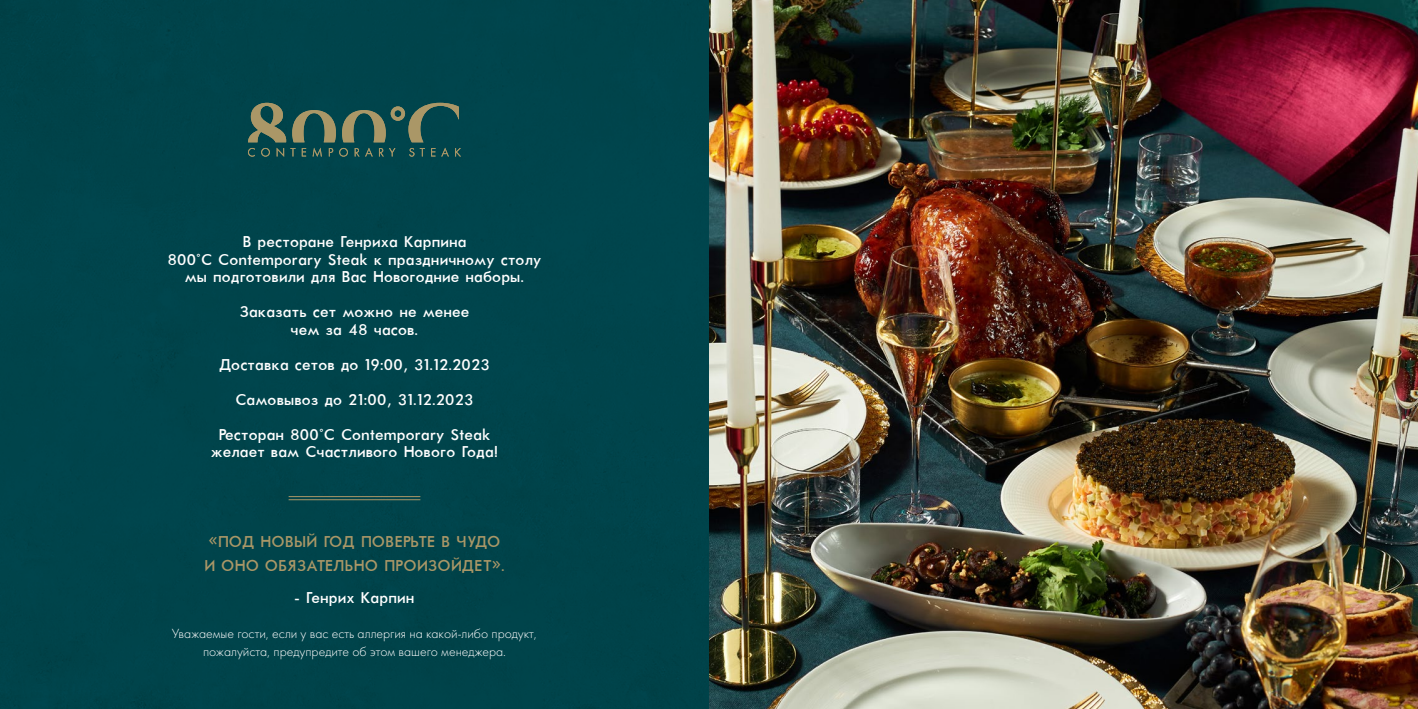
<style>
.page{position:relative;width:1418px;height:709px;background:#fff}
.page>*{position:absolute;margin:0;border:0;box-sizing:border-box;transform-origin:0 0}
.t1{font:17.5px/17.5px "Futura";color:#fff;text-align:center}
.t2{font:17.5px/23.8px "Futura";color:#aa9767}
.t3{font:13.75px/17.5px "Futura Light C";color:#fff;text-align:center}
.s1{font-family:"Circe"}
</style>
<div class="page">
<img style="left:0;top:0;width:1417px;height:709px">
<hr style="left:288px;top:496px;width:132px;height:1px;background:#aa9767">
<hr style="left:288px;top:499px;width:132px;height:1px;background:#aa9767">
<svg style="left:248px;top:148px;width:7px;height:9px"></svg>
<svg style="left:261px;top:148px;width:9px;height:9px"></svg>
<svg style="left:277px;top:148px;width:7px;height:9px"></svg>
<svg style="left:290px;top:148px;width:5px;height:8px"></svg>
<svg style="left:302px;top:148px;width:4px;height:8px"></svg>
<svg style="left:312px;top:148px;width:10px;height:9px"></svg>
<svg style="left:329px;top:148px;width:4px;height:8px"></svg>
<svg style="left:339px;top:148px;width:9px;height:9px"></svg>
<svg style="left:355px;top:148px;width:4px;height:8px"></svg>
<svg style="left:365px;top:148px;width:8px;height:8px"></svg>
<svg style="left:379px;top:148px;width:16px;height:8px"></svg>
<svg style="left:409px;top:148px;width:5px;height:9px"></svg>
<svg style="left:420px;top:148px;width:5px;height:8px"></svg>
<svg style="left:431px;top:148px;width:4px;height:8px"></svg>
<svg style="left:441px;top:148px;width:8px;height:8px"></svg>
<svg style="left:455px;top:148px;width:6px;height:8px"></svg>
<svg style="left:342px;top:103px;width:117px;height:39px;background:#345d54"></svg>
<svg style="left:248px;top:103px;width:38px;height:39px"></svg>
<svg style="left:292px;top:110px;width:44px;height:32px"></svg>
<p class="t1" style="left:167px;top:234px;width:375px">В ресторане Генриха Карпина<br>800°С Contemporary Steak к праздничному столу мы подготовили для Вас Новогодние наборы.</p>
<p class="t1" style="left:239px;top:304px;width:231px">Заказать сет можно не менее чем за 48 часов.</p>
<p class="t1" style="left:218px;top:347px;width:274px;line-height:35px">Доставка сетов до 19:00, 31.12.2023<br>Самовывоз до 21:00, 31.12.2023<br>Ресторан 800°С Contemporary Steak</p>
<p class="t1" style="left:211px;top:444px;width:289px">желает вам Счастливого Нового Года!</p>
<p class="t2" style="left:204px;top:530px;width:302px"><span class="s1">«</span>ПОД НОВЫЙ ГОД ПОВЕРЬТЕ В ЧУДО<br>И ОНО ОБЯЗАТЕЛЬНО ПРОИЗОЙДЕТ<span class="s1">»</span>.</p>
<p class="t1" style="left:294px;top:589px;width:121px">- Генрих Карпин</p>
<p class="t3" style="left:172px;top:625px;width:367px">Уважаемые гости, если у вас есть аллергия на какой-либо продукт, пожалуйста, предупредите об этом вашего менеджера.</p>
</div>
